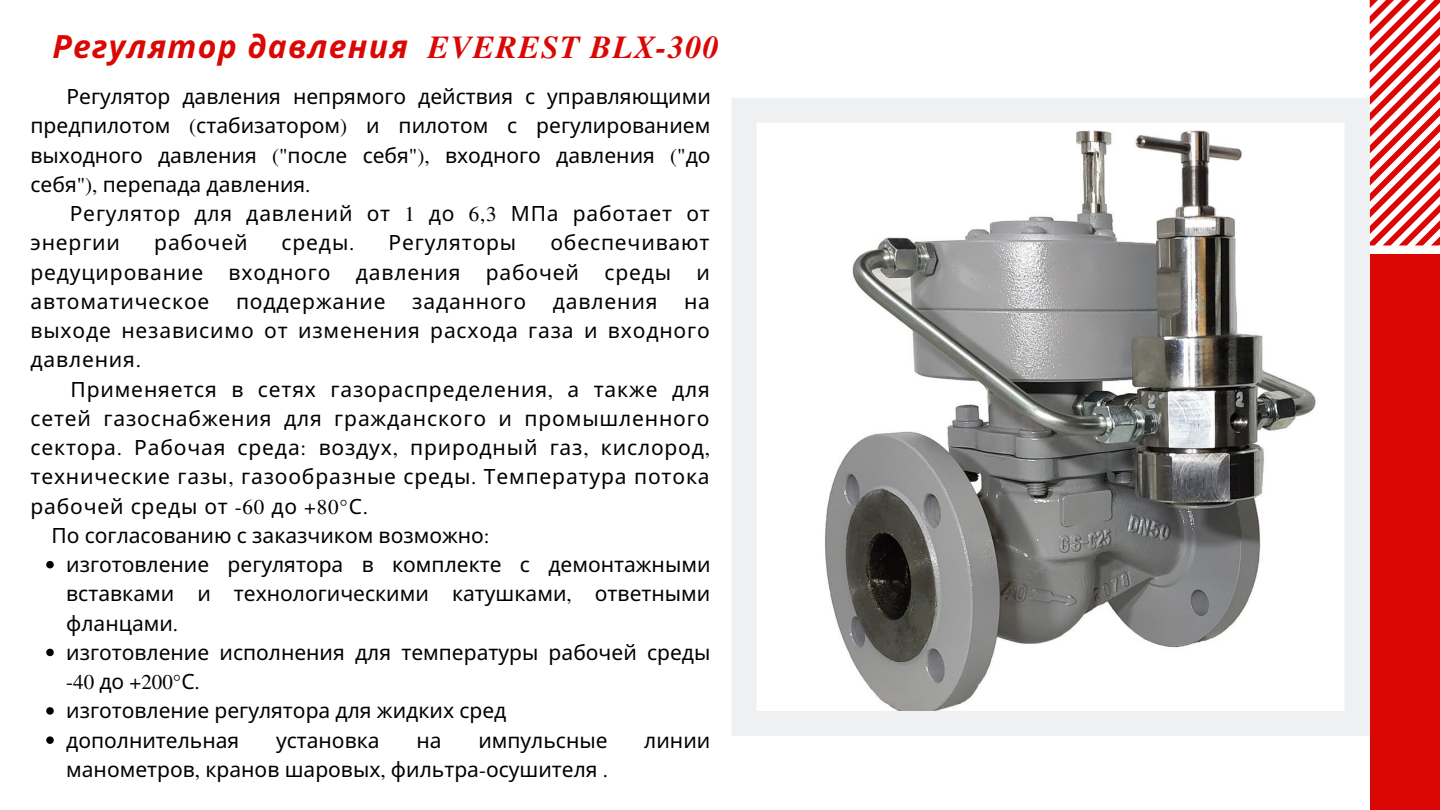
<style>
.page{position:relative;width:1440px;height:810px;background:#fff}
.page>*{position:absolute;margin:0;border:0;box-sizing:border-box;transform-origin:0 0}
.t1{font:italic 700 32px "Noto Sans";letter-spacing:.04em;color:#da0704}
.t2{font:21px/29.2px "Noto Sans";letter-spacing:.04em;color:#000;text-align:justify}
.t3{font:21px/29.2px "Noto Sans";color:#000}
.t4{font:21px "Te X Gyre Termes";color:#000}
.s1{font-family:"Te X Gyre Termes"}
.s2{font-family:"Noto Sans"}
</style>
<div class="page">
<div style="left:1370px;top:254px;width:70px;height:556px;background:#da0704"></div>
<svg style="left:1370px;top:0;width:70px;height:246px"></svg>
<svg style="left:732px;top:98px;width:638px;height:638px"></svg>
<svg style="left:46px;top:561px;width:8px;height:7px"></svg>
<svg style="left:46px;top:649px;width:8px;height:7px"></svg>
<svg style="left:46px;top:707px;width:8px;height:8px"></svg>
<svg style="left:46px;top:736px;width:8px;height:8px"></svg>
<h1 class="t1" style="left:52px;top:24px;width:668px">Регулятор давления <span class="s1">EVEREST BLX-300</span></h1>
<p class="t2" style="left:31px;top:82px;width:682px;text-indent:36px">Регулятор давления непрямого действия с управляющими предпилотом <span class="s1">(</span>стабизатором<span class="s1">)</span> и пилотом с регулированием выходного давления <span class="s1">("</span>после себя<span class="s1">"),</span> входного давления <span class="s1">("</span>до себя<span class="s1">"),</span> перепада давления<span class="s1">.</span></p>
<p class="t2" style="left:31px;top:199px;width:681px;text-indent:39px">Регулятор для давлений от <span class="s1">1</span> до <span class="s1">6,3</span> МПа работает от энергии</p>
<p class="t2" style="left:31px;top:229px;width:681px;text-indent:520px">обеспечивают редуцирование входного давления рабочей среды и автоматическое</p>
<p class="t2" style="left:154px;top:229px;width:95px">рабочей</p>
<p class="t2" style="left:282px;top:229px;width:74px">среды<span class="s1">.</span></p>
<p class="t2" style="left:389px;top:229px;width:129px">Регуляторы</p>
<p class="t2" style="left:236px;top:287px;width:151px">поддержание</p>
<p class="t2" style="left:412px;top:287px;width:116px">заданного</p>
<p class="t2" style="left:553px;top:287px;width:106px">давления</p>
<p class="t2" style="left:31px;top:287px;width:681px;text-indent:654px">на выходе независимо от изменения расхода газа и входного давления<span class="s1">.</span></p>
<p class="t2" style="left:71px;top:375px;width:641px">Применяется в сетях газораспределения<span class="s1">,</span> а также для</p>
<p class="t2" style="left:31px;top:404px;width:681px">сетей газоснабжения для гражданского и промышленного</p>
<p class="t2" style="left:31px;top:433px;width:681px">сектора<span class="s1">.</span> Рабочая среда<span class="s1">:</span> воздух<span class="s1">,</span> природный газ<span class="s1">,</span> кислород<span class="s1">,</span></p>
<p class="t2" style="left:31px;top:463px;width:681px">технические газы<span class="s1">,</span> газообразные среды<span class="s1">.</span> Температура потока</p>
<p class="t2" style="left:31px;top:492px;width:339px">рабочей среды от <span class="s1">-60</span> до <span class="s1">+80°</span>С<span class="s1">.</span></p>
<p class="t3" style="left:52px;top:521px;width:440px">По согласованию с заказчиком возможно<span class="s1">:</span></p>
<p class="t3" style="left:66px;top:550px;width:646px">изготовление регулятора в комплекте с демонтажными вставками и технологическими катушками<span class="s1">,</span> ответными фланцами<span class="s1">.<br></span>изготовление исполнения для температуры рабочей среды</p>
<p class="t4" style="left:66px;top:667px;width:135px">-40 <span class="s2">до</span> +200°<span class="s2">С</span>.</p>
<p class="t3" style="left:66px;top:697px;width:442px">изготовление регулятора для жидких сред дополнительная</p>
<p class="t3" style="left:276px;top:726px;width:105px">установка</p>
<p class="t2" style="left:416px;top:726px;width:27px">на</p>
<p class="t3" style="left:478px;top:726px;width:131px">импульсные</p>
<p class="t2" style="left:644px;top:726px;width:68px">линии</p>
<p class="t3" style="left:66px;top:755px;width:543px">манометров<span class="s1">,</span> кранов шаровых<span class="s1">,</span> фильтра<span class="s1">-</span>осушителя <span class="s1">.</span></p>
</div>
